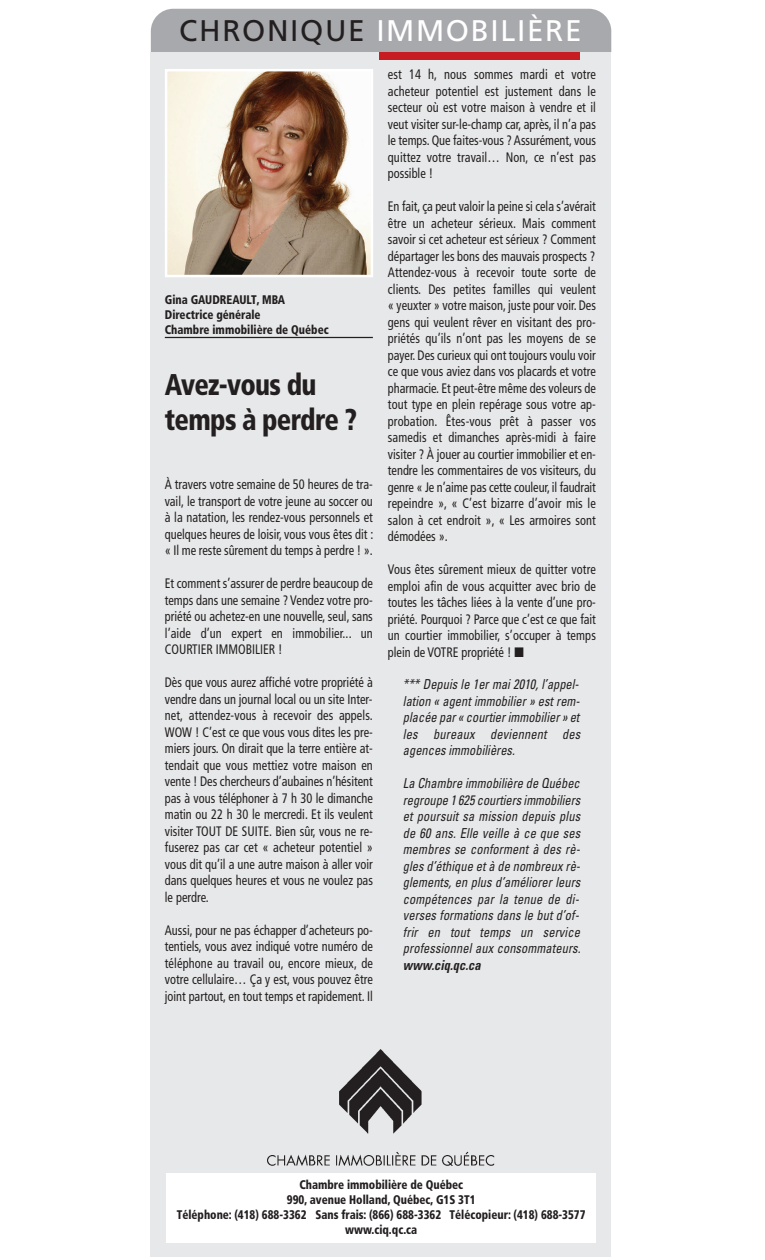
<style>
.page{position:relative;width:765px;height:1260px;background:#fff}
.page>*{position:absolute;margin:0;border:0;box-sizing:border-box;transform-origin:0 0}
.t1{font:900 condensed 30px/35px "Frutiger";letter-spacing:-.025em;color:#231f20;scale:.9 1}
.t2{font:29.88px "Frutiger";letter-spacing:.055em;color:#fff}
.t3{font:condensed 13.75px/16.5px "Frutiger";color:#231f20;text-align:justify;scale:.9 1}
.t4{font:italic condensed 13.75px/16.5px "Univers";letter-spacing:.005em;color:#231f20;text-align:justify;scale:.9 1}
.t5{font:italic 700 condensed 13.75px "Univers";color:#231f20;scale:.9 1}
.t6{font:900 condensed 12.5px/15px "Frutiger";color:#231f20;scale:.9 1}
.s1{color:#231f20}
</style>
<div class="page">
<div style="left:151px;top:9px;width:460px;height:86px;background:#a8a9ad;border-radius:23px"></div>
<div style="left:151px;top:52px;width:460px;height:1204px;background:#e7e8e9"></div>
<hr style="left:165px;top:337px;width:208px;height:1px;background:#231f20">
<img style="left:168px;top:72px;width:202px;height:202px">
<div style="left:165px;top:69px;width:208px;height:208px;border:2px solid #fff"></div>
<div style="left:166px;top:1174px;width:430px;height:69px;background:#fff"></div>
<div style="left:379px;top:52px;width:201px;height:7px;background:#c71c22"></div>
<img style="left:268px;top:1049px;width:227px;height:117px">
<h2 class="t2" style="left:179px;top:18px;width:404px"><span class="s1">CHRONIQUE</span> IMMOBILIÈRE</h2>
<p class="t6" style="left:165px;top:293px;width:184px">Gina GAUDREAULT, MBA<br>Directrice générale<br>Chambre immobilière de Québec</p>
<h1 class="t1" style="left:165px;top:370px;width:215px">Avez-vous du temps à perdre ?</h1>
<p class="t3" style="left:165px;top:477px;width:233px">À travers votre semaine de 50 heures de tra&shy;vail, le transport de votre jeune au soccer ou à la natation, les rendez-vous personnels et quelques heures de loisir, vous vous êtes dit : « Il me reste sûrement du temps à perdre ! ».</p>
<p class="t3" style="left:165px;top:576px;width:233px">Et comment s’assurer de perdre beaucoup de temps dans une semaine ? Vendez votre pro&shy;priété ou achetez-en une nouvelle, seul, sans l’aide d’un expert en immobilier... un COURTIER IMMOBILIER !</p>
<p class="t3" style="left:165px;top:675px;width:233px">Dès que vous aurez affiché votre propriété à vendre dans un journal local ou un site Inter&shy;net, attendez-vous à recevoir des appels.<br>WOW ! C’est ce que vous vous dites les pre&shy;miers jours. On dirait que la terre entière at&shy;tendait que vous mettiez votre maison en vente ! Des chercheurs d’aubaines n’hésitent pas à vous téléphoner à 7 h 30 le dimanche matin ou 22 h 30 le mercredi. Et ils veulent visiter TOUT DE SUITE. Bien sûr, vous ne re&shy;fuserez pas car cet « acheteur potentiel » vous dit qu’il a une autre maison à aller voir dans quelques heures et vous ne voulez pas le perdre.</p>
<p class="t3" style="left:165px;top:923px;width:233px">Aussi, pour ne pas échapper d’acheteurs po&shy;tentiels, vous avez indiqué votre numéro de téléphone au travail ou, encore mieux, de votre cellulaire… Ça y est, vous pouvez être joint partout, en tout temps et rapidement. Il</p>
<p class="t3" style="left:388px;top:67px;width:233px">est 14 h, nous sommes mardi et votre acheteur potentiel est justement dans le secteur où est votre maison à vendre et il veut visiter sur-le-champ car, après, il n’a pas le temps. Que faites-vous ? Assurément, vous quittez votre travail… Non, ce n’est pas possible !</p>
<p class="t3" style="left:388px;top:199px;width:233px">En fait, ça peut valoir la peine si cela s’avérait être un acheteur sérieux. Mais comment savoir si cet acheteur est sérieux ? Comment départager les bons des mauvais prospects ?<br>Attendez-vous à recevoir toute sorte de clients. Des petites familles qui veulent « yeuxter » votre maison, juste pour voir. Des gens qui veulent rêver en visitant des pro&shy;priétés qu’ils n’ont pas les moyens de se payer. Des curieux qui ont toujours voulu voir ce que vous aviez dans vos placards et votre pharmacie. Et peut-être même des voleurs de tout type en plein repérage sous votre ap&shy;probation. Êtes-vous prêt à passer vos samedis et dimanches après-midi à faire visiter ? À jouer au courtier immobilier et en&shy;tendre les commentaires de vos visiteurs, du genre « Je n’aime pas cette couleur, il faudrait repeindre », « C’est bizarre d’avoir mis le salon à cet endroit », « Les armoires sont démodées ».</p>
<p class="t3" style="left:388px;top:562px;width:233px">Vous êtes sûrement mieux de quitter votre emploi afin de vous acquitter avec brio de toutes les tâches liées à la vente d’une pro&shy;priété. Pourquoi ? Parce que c’est ce que fait un courtier immobilier, s’occuper à temps plein de VOTRE propriété ! ■</p>
<p class="t4" style="left:403px;top:677px;width:201px">*** Depuis le 1er mai 2010, l’appel&shy;lation « agent immobilier » est rem&shy;placée par« courtierimmobilier» et les bureaux deviennent des agences immobilières.</p>
<p class="t4" style="left:403px;top:776px;width:202px;text-align:left">La Chambre immobilière de Québec regroupe 1 625 courtiers immobiliers et poursuit sa mission depuis plus de 60 ans. Elle veille à ce que ses membres se conforment à des rè&shy;gles d’éthique età de nombreux rè&shy;glements, en plus d’améliorer leurs compétences par la tenue de di&shy;verses formations dans le but d’of&shy;frir en tout temps un service professionnel aux consommateurs.</p>
<p class="t5" style="left:403px;top:960px;width:91px">www.ciq.qc.ca</p>
<p class="t6" style="left:177px;top:1178px;width:456px;text-align:center">Chambre immobilière de Québec<br>990, avenue Holland, Québec, G1S 3T1<br>Téléphone: (418) 688-3362 Sans frais: (866) 688-3362 Télécopieur: (418) 688-3577 www.ciq.qc.ca</p>
</div>
